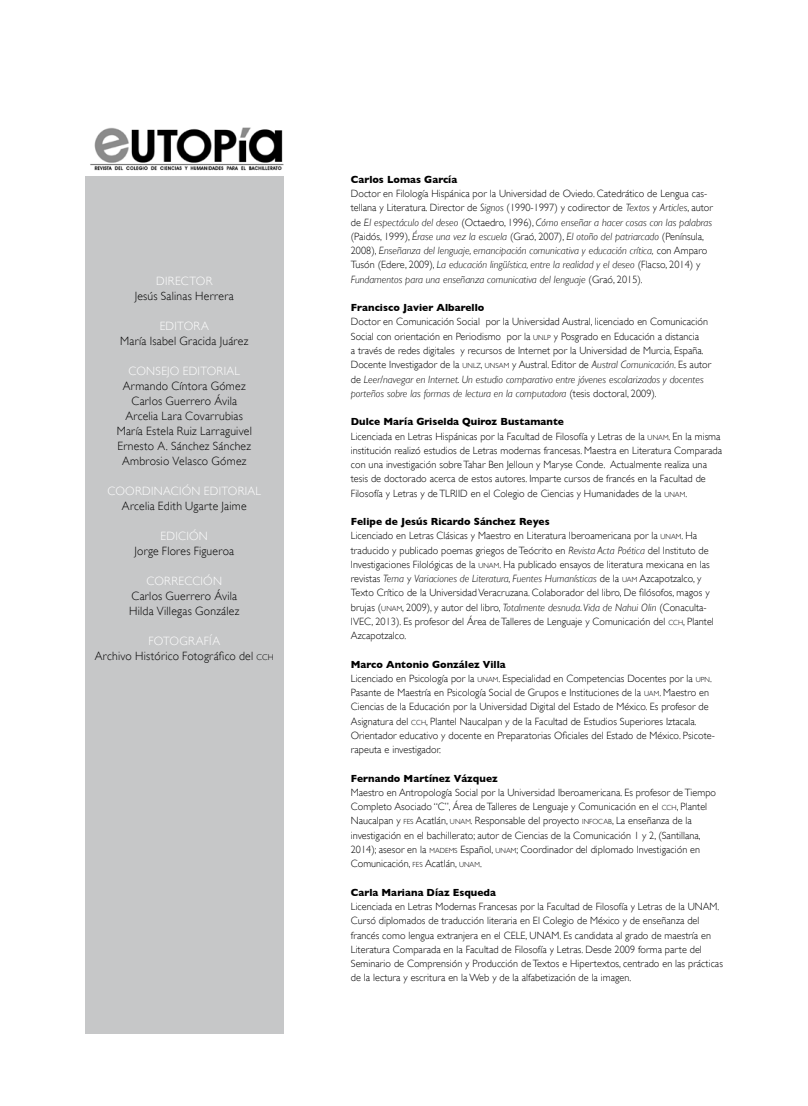
<style>
.page{position:relative;width:808px;height:1106px;background:#fff}
.page>*{position:absolute;margin:0;border:0;box-sizing:border-box;transform-origin:0 0}
.t1{font:300 12px/15px "Gill Sans";letter-spacing:.02em;color:#000;text-align:center}
.t2{font:300 12px "Gill Sans";letter-spacing:.025em;color:#fff}
.t3{font:300 10.5px/14.2px "Gill Sans";letter-spacing:.005em;color:#000}
.t4{font:italic 300 10.5px/14.2px "Gill Sans";letter-spacing:.005em;color:#000}
.t5{font:700 10.5px "Gill Sans";letter-spacing:.005em;color:#000}
.s1{color:#fff}
.s2{font-size:8.4px}
.s3{font-style:normal}
.s4{font-size:7.35px}
.s5{font-style:italic}
.s6{font-weight:700}
</style>
<div class="page">
<div style="left:85px;top:106px;width:198px;height:927px;background:#c6c7c8"></div>
<img style="left:85px;top:106px;width:199px;height:70px">
<p class="t2" style="left:156px;top:274px;width:58px">DIRECTOR</p>
<p class="t1" style="left:135px;top:288px;width:100px">Jesús Salinas Herrera</p>
<p class="t2" style="left:160px;top:319px;width:51px">EDITORA</p>
<p class="t1" style="left:120px;top:333px;width:130px">María Isabel Gracida Juárez</p>
<p class="t2" style="left:129px;top:364px;width:113px">CONSEJO EDITORIAL</p>
<p class="t1" style="left:117px;top:378px;width:137px">Armando Cíntora Gómez<br>Carlos Guerrero Ávila<br>Arcelia Lara Covarrubias<br>María Estela Ruiz Larraguivel<br>Ernesto A. Sánchez Sánchez<br>Ambrosio Velasco Gómez</p>
<p class="t2" style="left:107px;top:484px;width:155px">COORDINACIÓN EDITORIAL</p>
<p class="t1" style="left:122px;top:498px;width:126px">Arcelia Edith Ugarte Jaime</p>
<p class="t2" style="left:161px;top:529px;width:49px">EDICIÓN</p>
<p class="t1" style="left:134px;top:543px;width:101px">Jorge Flores Figueroa</p>
<p class="t2" style="left:146px;top:574px;width:77px">CORRECCIÓN</p>
<p class="t1" style="left:129px;top:588px;width:112px;text-align:left">Carlos Guerrero Ávila<br>Hilda Villegas González</p>
<p class="t1" style="left:95px;top:633px;width:180px"><span class="s1">FOTOGRAFÍA<br></span>Archivo Histórico Fotográfico del <span class="s2">CCH</span></p>
<p class="t5" style="left:351px;top:173px;width:108px">Carlos Lomas García</p>
<p class="t4" style="left:351px;top:187px;width:363px"><span class="s3">Doctor en Filología Hispánica por la Universidad de Oviedo. Catedrático de Lengua cas&shy;tellana y Literatura. Director de</span> Signos <span class="s3">(1990-1997) y codirector de</span> Textos <span class="s3">y</span> Articles<span class="s3">, autor de</span> El espectáculo del deseo <span class="s3">(Octaedro, 1996),</span> Cómo enseñar a hacer cosas con las palabras <span class="s3">(Paidós, 1999),</span> Érase una vez la escuela <span class="s3">(Graó, 2007),</span> El otoño del patriarcado <span class="s3">(Península, 2008),</span> Enseñanza del lenguaje, emancipación comunicativa y educación crítica, <span class="s3">con Amparo Tusón (Edere, 2009),</span> La educación lingüística, entre la realidad y el deseo <span class="s3">(Flacso, 2014) y </span>Fundamentos para una enseñanza comunicativa del lenguaje <span class="s3">(Graó, 2015).</span></p>
<p class="t5" style="left:351px;top:301px;width:135px">Francisco Javier Albarello</p>
<p class="t3" style="left:351px;top:315px;width:362px">Doctor en Comunicación Social por la Universidad Austral, licenciado en Comunicación Social con orientación en Periodismo por la <span class="s4">UNLP</span> y Posgrado en Educación a distancia<br>a través de redes digitales y recursos de Internet por la Universidad de Murcia, España.<br>Docente Investigador de la <span class="s4">UNLZ</span>, <span class="s4">UNSAM</span> y Austral. Editor de <span class="s5">Austral Comunicación</span>. Es autor de <span class="s5">Leer/navegar en Internet. Un estudio comparativo entre jóvenes escolarizados y docentes porteños sobre las formas de lectura en la computadora</span> (tesis doctoral, 2009).</p>
<p class="t3" style="left:351px;top:414px;width:373px"><span class="s6">Dulce María Griselda Quiroz Bustamante<br></span>Licenciada en Letras Hispánicas por la Facultad de Filosofía y Letras de la <span class="s4">UNAM</span>. En la misma institución realizó estudios de Letras modernas francesas. Maestra en Literatura Comparada con una investigación sobre Tahar Ben Jelloun y Maryse Conde. Actualmente realiza una tesis de doctorado acerca de estos autores. Imparte cursos de francés en la Facultad de Filosofía y Letras y de TLRIID en el Colegio de Ciencias y Humanidades de la <span class="s4">UNAM</span>.</p>
<p class="t3" style="left:351px;top:514px;width:364px"><span class="s6">Felipe de Jesús Ricardo Sánchez Reyes<br></span>Licenciado en Letras Clásicas y Maestro en Literatura Iberoamericana por la <span class="s4">UNAM</span>. Ha traducido y publicado poemas griegos de Teócrito en <span class="s5">Revista Acta Poética</span> del Instituto de Investigaciones Filológicas de la <span class="s4">UNAM</span>. Ha publicado ensayos de literatura mexicana en las revistas <span class="s5">Tema</span> y <span class="s5">Variaciones de Literatura</span>, <span class="s5">Fuentes Humanísticas</span> de la <span class="s4">UAM</span> Azcapotzalco, y Texto Crítico de la Universidad Veracruzana. Colaborador del libro, De filósofos, magos y brujas (<span class="s4">UNAM</span>, 2009), y autor del libro, <span class="s5">Totalmente desnuda. Vida de Nahui Olin</span> (Conaculta-IVEC, 2013). Es profesor del Área de Talleres de Lenguaje y Comunicación del <span class="s4">CCH</span>, Plantel Azcapotzalco.</p>
<p class="t3" style="left:351px;top:657px;width:366px"><span class="s6">Marco Antonio González Villa<br></span>Licenciado en Psicología por la <span class="s4">UNAM</span>. Especialidad en Competencias Docentes por la <span class="s4">UPN</span>.<br>Pasante de Maestría en Psicología Social de Grupos e Instituciones de la <span class="s4">UAM</span>. Maestro en Ciencias de la Educación por la Universidad Digital del Estado de México. Es profesor de Asignatura del <span class="s4">CCH</span>, Plantel Naucalpan y de la Facultad de Estudios Superiores Iztacala.<br>Orientador educativo y docente en Preparatorias Oficiales del Estado de México. Psicote&shy;rapeuta e investigador.</p>
<p class="t5" style="left:351px;top:772px;width:148px">Fernando Martínez Vázquez</p>
<p class="t3" style="left:351px;top:785px;width:367px">Maestro en Antropología Social por la Universidad Iberoamericana. Es profesor de Tiempo Completo Asociado “C”, Área de Talleres de Lenguaje y Comunicación en el <span class="s4">CCH</span>, Plantel Naucalpan y <span class="s4">FES</span> Acatlán, <span class="s4">UNAM</span>. Responsable del proyecto <span class="s4">INFOCAB</span>, La enseñanza de la investigación en el bachillerato; autor de Ciencias de la Comunicación 1 y 2, (Santillana, 2014); asesor en la <span class="s4">MADEMS</span> Español, <span class="s4">UNAM</span>; Coordinador del diplomado Investigación en Comunicación, <span class="s4">FES</span> Acatlán, <span class="s4">UNAM</span>.</p>
<p class="t5" style="left:351px;top:886px;width:147px">Carla Mariana Díaz Esqueda</p>
<p class="t3" style="left:351px;top:899px;width:374px">Licenciada en Letras Modernas Francesas por la Facultad de Filosofía y Letras de la UNAM.<br>Cursó diplomados de traducción literaria en El Colegio de México y de enseñanza del francés como lengua extranjera en el CELE, UNAM. Es candidata al grado de maestría en Literatura Comparada en la Facultad de Filosofía y Letras. Desde 2009 forma parte del Seminario de Comprensión y Producción de Textos e Hipertextos, centrado en las prácticas de la lectura y escritura en la Web y de la alfabetización de la imagen.</p>
</div>
